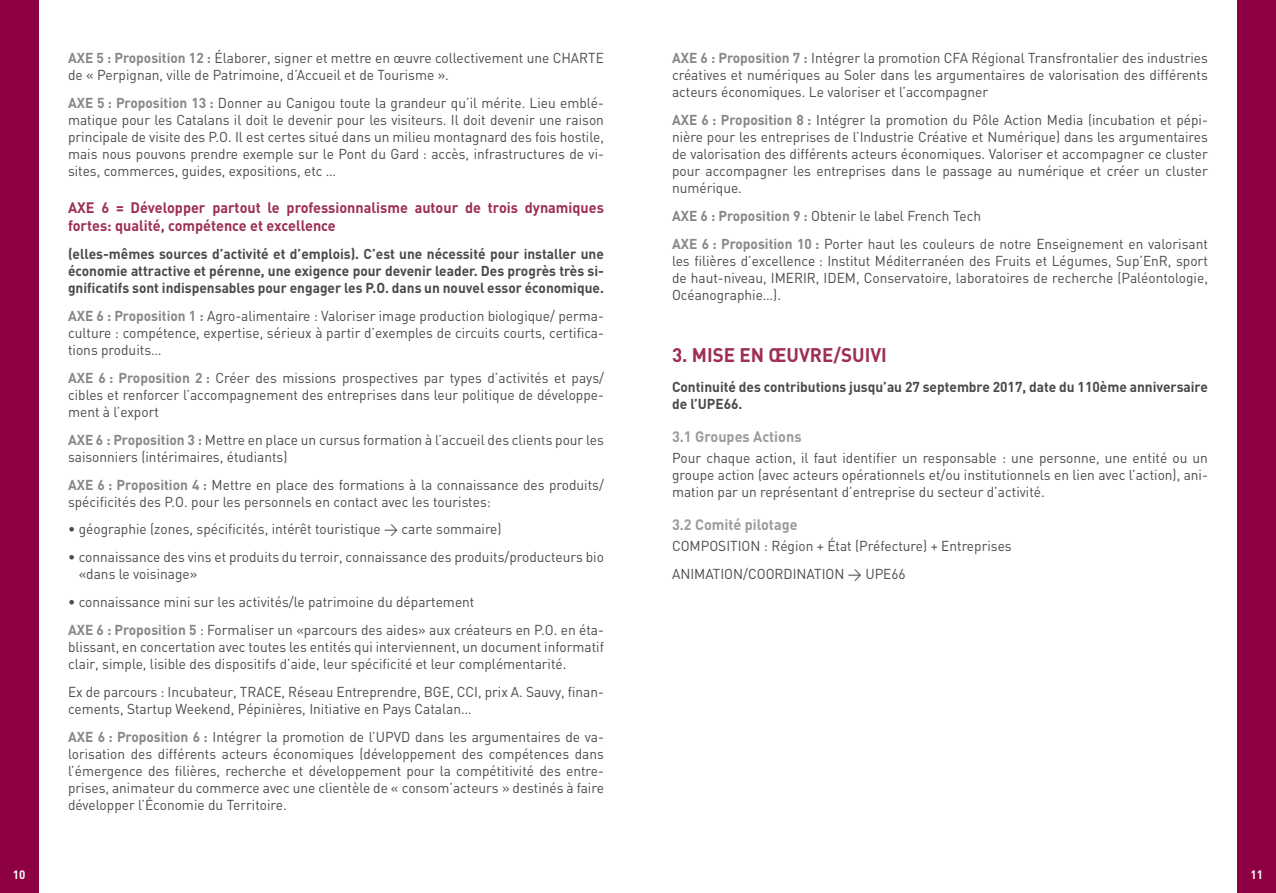
<style>
.page{position:relative;width:1276px;height:893px;background:#fff}
.page>*{position:absolute;margin:0;border:0;box-sizing:border-box;transform-origin:0 0}
.t1{font:700 19.5px "DIN";color:#9d2e57;scale:.96 1}
.t2{font:700 15px/18px "DIN";color:#9d2e57;scale:.96 1}
.t3{font:700 15px "DIN";color:#9b9b9a;scale:.96 1}
.t4{font:14.25px/17.1px "DIN";color:#4a4a49;scale:.96 1}
.t5{font:700 14.25px/17.1px "DIN";color:#4a4a49;text-align:justify;scale:.96 1}
.t6{font:700 12px "DIN";color:#fff;scale:.96 1}
.s1{font-weight:700;color:#878787}
</style>
<div class="page">
<div style="left:0;top:0;width:38px;height:893px;background:#8d0042"></div>
<div style="left:1237px;top:0;width:39px;height:893px;background:#8d0042"></div>
<p class="t4" style="left:68px;top:49px;width:560px"><span class="s1">AXE 5 : Proposition 12 :</span> Élaborer, signer et mettre en œuvre collectivement une CHARTE de « Perpignan, ville de Patrimoine, d’Accueil et de Tourisme ».</p>
<p class="t4" style="left:68px;top:94px;width:560px;text-align:justify"><span class="s1">AXE 5 : Proposition 13 :</span> Donner au Canigou toute la grandeur qu’il mérite. Lieu emblé&shy;matique pour les Catalans il doit le devenir pour les visiteurs. Il doit devenir une raison principale de visite des P.O. Il est certes situé dans un milieu montagnard des fois hostile, mais nous pouvons prendre exemple sur le Pont du Gard : accès, infrastructures de vi&shy;sites, commerces, guides, expositions, etc …</p>
<p class="t2" style="left:68px;top:198px;width:560px">AXE 6 = Développer partout le professionnalisme autour de trois dynamiques fortes: qualité, compétence et excellence</p>
<p class="t5" style="left:68px;top:245px;width:560px">(elles-mêmes sources d’activité et d’emplois). C’est une nécessité pour installer une économie attractive et pérenne, une exigence pour devenir leader. Des progrès très si&shy;gnificatifs sont indispensables pour engager les P.O. dans un nouvel essor économique.</p>
<p class="t4" style="left:68px;top:307px;width:560px;text-align:justify"><span class="s1">AXE 6 : Proposition 1 :</span> Agro-alimentaire : Valoriser image production biologique/ perma&shy;culture : compétence, expertise, sérieux à partir d’exemples de circuits courts, certifica&shy;tions produits…</p>
<p class="t4" style="left:68px;top:369px;width:560px;text-align:justify"><span class="s1">AXE 6 : Proposition 2 :</span> Créer des missions prospectives par types d’activités et pays/ cibles et renforcer l’accompagnement des entreprises dans leur politique de développe&shy;ment à l’export</p>
<p class="t4" style="left:68px;top:431px;width:560px"><span class="s1">AXE 6 : Proposition 3 :</span> Mettre en place un cursus formation à l’accueil des clients pour les saisonniers (intérimaires, étudiants)</p>
<p class="t4" style="left:68px;top:476px;width:560px"><span class="s1">AXE 6 : Proposition 4 :</span> Mettre en place des formations à la connaissance des produits/ spécificités des P.O. pour les personnels en contact avec les touristes:</p>
<p class="t4" style="left:68px;top:520px;width:453px">• géographie (zones, spécificités, intérêt touristique &gt; carte sommaire)</p>
<p class="t4" style="left:79px;top:548px;width:548px;text-indent:-11px">• connaissance des vins et produits du terroir, connaissance des produits/producteurs bio «dans le voisinage»</p>
<p class="t4" style="left:68px;top:588px;width:560px;line-height:27.8px">• connaissance mini sur les activités/le patrimoine du département<br><span class="s1">AXE 6 : Proposition 5</span> : Formaliser un «parcours des aides» aux créateurs en P.O. en éta-</p>
<p class="t4" style="left:68px;top:638px;width:560px">blissant, en concertation avec toutes les entités qui interviennent, un document informatif clair, simple, lisible des dispositifs d’aide, leur spécificité et leur complémentarité.</p>
<p class="t4" style="left:68px;top:683px;width:560px">Ex de parcours : Incubateur, TRACE, Réseau Entreprendre, BGE, CCI, prix A. Sauvy, finan&shy;cements, Startup Weekend, Pépinières, Initiative en Pays Catalan…</p>
<p class="t4" style="left:68px;top:728px;width:560px;text-align:justify"><span class="s1">AXE 6 : Proposition 6 :</span> Intégrer la promotion de l’UPVD dans les argumentaires de va&shy;lorisation des différents acteurs économiques (développement des compétences dans l’émergence des filières, recherche et développement pour la compétitivité des entre&shy;prises, animateur du commerce avec une clientèle de « consom’acteurs » destinés à faire développer l’Économie du Territoire.</p>
<p class="t4" style="left:672px;top:49px;width:560px;text-align:justify"><span class="s1">AXE 6 : Proposition 7 :</span> Intégrer la promotion CFA Régional Transfrontalier des industries créatives et numériques au Soler dans les argumentaires de valorisation des différents acteurs économiques. Le valoriser et l’accompagner</p>
<p class="t4" style="left:672px;top:111px;width:560px;text-align:justify"><span class="s1">AXE 6 : Proposition 8 :</span> Intégrer la promotion du Pôle Action Media (incubation et pépi&shy;nière pour les entreprises de l’Industrie Créative et Numérique) dans les argumentaires de valorisation des différents acteurs économiques. Valoriser et accompagner ce cluster pour accompagner les entreprises dans le passage au numérique et créer un cluster numérique.</p>
<p class="t4" style="left:672px;top:202px;width:560px;line-height:27.8px"><span class="s1">AXE 6 : Proposition 9 :</span> Obtenir le label French Tech<br><span class="s1">AXE 6 : Proposition 10 :</span> Porter haut les couleurs de notre Enseignement en valorisant</p>
<p class="t4" style="left:672px;top:252px;width:560px;text-align:justify">les filières d’excellence : Institut Méditerranéen des Fruits et Légumes, Sup’EnR, sport de haut-niveau, IMERIR, IDEM, Conservatoire, laboratoires de recherche (Paléontologie, Océanographie…).</p>
<h1 class="t1" style="left:672px;top:342px;width:225px">3. MISE EN ŒUVRE/SUIVI</h1>
<p class="t5" style="left:672px;top:377px;width:560px">Continuité des contributions jusqu’au 27 septembre 2017, date du 110ème anniversaire de l’UPE66.</p>
<p class="t3" style="left:672px;top:426px;width:136px">3.1 Groupes Actions</p>
<p class="t4" style="left:672px;top:449px;width:560px;text-align:justify">Pour chaque action, il faut identifier un responsable : une personne, une entité ou un groupe action (avec acteurs opérationnels et/ou institutionnels en lien avec l’action), ani&shy;mation par un représentant d’entreprise du secteur d’activité.</p>
<p class="t3" style="left:672px;top:515px;width:132px">3.2 Comité pilotage</p>
<p class="t4" style="left:672px;top:532px;width:355px;line-height:27.8px">COMPOSITION : Région + État (Préfecture) + Entreprises<br>ANIMATION/COORDINATION &gt; UPE66</p>
<p class="t6" style="left:13px;top:867px;width:15px">10</p>
<p class="t6" style="left:1250px;top:867px;width:15px">11</p>
</div>
